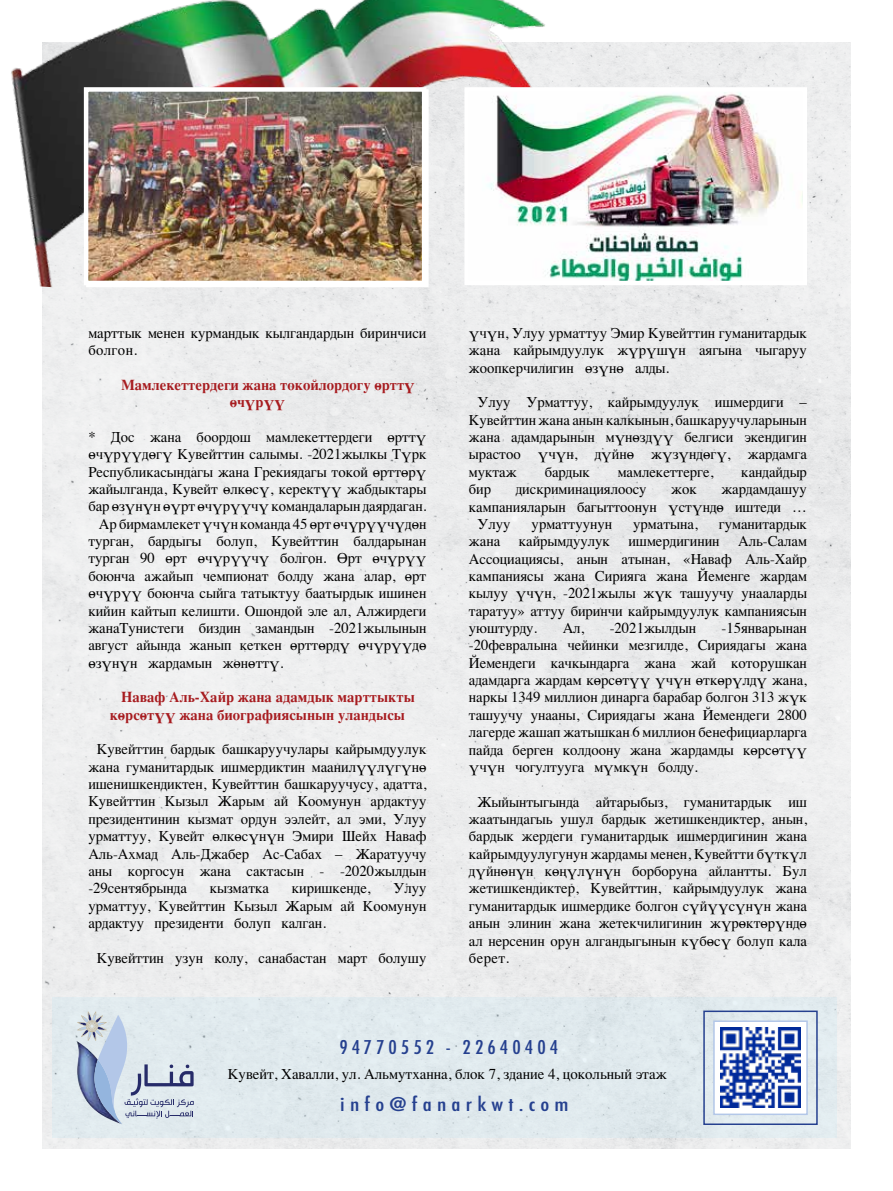
<style>
.page{position:relative;width:893px;height:1191px;background:#fff}
.page>*{position:absolute;margin:0;border:0;box-sizing:border-box;transform-origin:0 0}
.t1{font:500 condensed 18.45px "Futura";letter-spacing:.2em;color:#25408f;scale:1.1 1}
.t2{font:500 condensed 18.45px "Futura";letter-spacing:.225em;color:#25408f;scale:1.25 1}
.t3{font:15px/17.4px "Times";color:#000;text-align:justify}
.t4{font:700 15px/17.4px "Times";color:#a71c20}
</style>
<div class="page">
<div style="left:43px;top:43px;width:807px;height:1105px;background:#ededee"></div>
<img style="left:11px;top:0;width:710px;height:330px">
<img style="left:89px;top:92px;width:332px;height:188px">
<div style="left:84px;top:87px;width:342px;height:198px;border:4px solid #fff"></div>
<img style="left:469px;top:92px;width:333px;height:188px">
<div style="left:53px;top:997px;width:784px;height:140px;background:#e0eaee"></div>
<svg style="left:77px;top:1011px;width:117px;height:113px"></svg>
<div style="left:703px;top:1010px;width:115px;height:115px;border:2px solid #25408f"></div>
<div style="left:713px;top:1020px;width:95px;height:95px;background:linear-gradient(to right,#fff,#fff);border:2px solid #b3c7e8"></div>
<img style="left:721px;top:1028px;width:79px;height:79px">
<p class="t3" style="left:88px;top:323px;width:340px">марттык менен курмандык кылгандардын биринчиси болгон.</p>
<p class="t4" style="left:230px;top:374px;width:187px;text-indent:-109px">Мамлекеттердеги жана токойлордогу өрттү өчүрүү</p>
<p class="t3" style="left:88px;top:427px;width:340px">* Дос жана боордош мамлекеттердеги өрттү</p>
<p class="t3" style="left:88px;top:444px;width:340px">өчүрүүдөгү Кувейттин салымы. -2021жылкы Түрк</p>
<p class="t3" style="left:88px;top:461px;width:340px">Республикасындагы жана Грекиядагы токой өрттөрү</p>
<p class="t3" style="left:88px;top:479px;width:340px">жайылганда, Кувейт өлкөсү, керектүү жабдыктары</p>
<p class="t3" style="left:88px;top:496px;width:340px">бар өзүнүн өүрт өчүрүүчү командаларын даярдаган.</p>
<p class="t3" style="left:99px;top:514px;width:329px">Ар бирмамлекет үчүн команда 45 өрт өчүрүүчүдөн</p>
<p class="t3" style="left:88px;top:531px;width:340px">турган, бардыгы болуп, Кувейттин балдарынан</p>
<p class="t3" style="left:88px;top:548px;width:340px">турган 90 өрт өчүрүүчү болгон. Өрт өчүрүү</p>
<p class="t3" style="left:88px;top:566px;width:340px">боюнча ажайып чемпионат болду жана алар, өрт</p>
<p class="t3" style="left:88px;top:583px;width:340px">өчүрүү боюнча сыйга татыктуу баатырдык ишинен</p>
<p class="t3" style="left:88px;top:600px;width:340px">кийин кайтып келишти. Ошондой эле ал, Алжирдеги</p>
<p class="t3" style="left:88px;top:618px;width:340px">жанаТунистеги биздин замандын -2021жылынын</p>
<p class="t3" style="left:88px;top:635px;width:340px">август айында жанып кеткен өрттөрдү өчүрүүдө</p>
<p class="t3" style="left:88px;top:652px;width:197px">өзүнүн жардамын жөнөттү.</p>
<p class="t4" style="left:110px;top:687px;width:307px;text-indent:12px">Наваф Аль-Хайр жана адамдык марттыкты көрсөтүү жана биографиясынын уландысы</p>
<p class="t3" style="left:88px;top:739px;width:340px;text-indent:8px">Кувейттин бардык башкаруучулары кайрымдуулук жана гуманитардык ишмердиктин маанилүүлүгүнө ишенишкендиктен, Кувейттин башкаруучусу, адатта, Кувейттин Кызыл Жарым ай Коомунун ардактуу президентинин кызмат ордун ээлейт, ал эми, Улуу урматтуу, Кувейт өлкөсүнүн Эмири Шейх Наваф Аль-Ахмад Аль-Джабер Ас-Сабах – Жаратуучу аны коргосун жана сактасын - -2020жылдын -29сентябрында</p>
<p class="t3" style="left:88px;top:878px;width:340px;text-indent:305px">Улуу урматтуу, Кувейттин Кызыл Жарым ай Коомунун ардактуу президенти болуп калган.</p>
<p class="t3" style="left:97px;top:947px;width:331px">Кувейттин узун колу, санабастан март болушу</p>
<p class="t3" style="left:210px;top:878px;width:61px">кызматка</p>
<p class="t3" style="left:292px;top:878px;width:80px">киришкенде,</p>
<p class="t3" style="left:469px;top:323px;width:340px">үчүн, Улуу урматтуу Эмир Кувейттин гуманитардык жана кайрымдуулук жүрүшүн аягына чыгаруу жоопкерчилигин өзүнө алды.</p>
<p class="t3" style="left:469px;top:392px;width:340px;text-indent:8px">Улуу Урматтуу, кайрымдуулук ишмердиги – Кувейттин жана анын калкынын, башкаруучуларынын жана адамдарынын мүнөздүү белгиси экендигин ырастоо үчүн, дүйнө жүзүндөгү, жардамга муктаж</p>
<p class="t3" style="left:545px;top:462px;width:47px">бардык</p>
<p class="t3" style="left:618px;top:462px;width:97px">мамлекеттерге,</p>
<p class="t3" style="left:741px;top:462px;width:67px">кандайдыр</p>
<p class="t3" style="left:469px;top:479px;width:24px">бир</p>
<p class="t3" style="left:516px;top:479px;width:132px">дискриминациялоосу</p>
<p class="t3" style="left:671px;top:479px;width:27px">жок</p>
<p class="t3" style="left:721px;top:479px;width:87px">жардамдашуу</p>
<p class="t3" style="left:469px;top:496px;width:340px">кампанияларын багыттоонун үстүндө иштеди …</p>
<p class="t3" style="left:477px;top:514px;width:35px">Улуу</p>
<p class="t3" style="left:532px;top:514px;width:82px">урматтуунун</p>
<p class="t3" style="left:633px;top:514px;width:66px">урматына,</p>
<p class="t3" style="left:469px;top:514px;width:340px;text-indent:250px">гуманитардык жана кайрымдуулук ишмердигинин Аль-Салам Ассоциациясы, анын атынан, «Наваф Аль-Хайр кампаниясы жана Сирияга жана Йеменге жардам кылуу үчүн, -2021жылы жүк ташуучу унааларды таратуу» аттуу биринчи кайрымдуулук кампаниясын уюштурду.</p>
<p class="t3" style="left:469px;top:618px;width:340px;text-indent:253px">-15январынан -20февралына чейинки мезгилде, Сириядагы жана Йемендеги качкындарга жана жай которушкан адамдарга жардам көрсөтүү үчүн өткөрүлдү жана, наркы 1349 миллион динарга барабар болгон 313 жүк ташуучу унааны, Сириядагы жана Йемендеги 2800 лагерде жашап жатышкан 6 миллион бенефициарларга пайда берген колдоону жана жардамды көрсөтүү үчүн чогултууга мүмкүн болду.</p>
<p class="t3" style="left:469px;top:791px;width:340px;text-indent:8px">Жыйынтыгында айтарыбыз, гуманитардык иш жаатындагыь ушул бардык жетишкендиктер, анын, бардык жердеги гуманитардык ишмердигинин жана кайрымдуулугунун жардамы менен, Кувейтти бүткүл дүйнөнүн көңүлүнүн борборуна айлантты. Бул жетишкендиктер, Кувейттин, кайрымдуулук жана гуманитардык ишмердике болгон сүйүүсүнүн жана анын элинин жана жетекчилигинин жүрөктөрүндө ал нерсенин орун алгандыгынын күбөсү болуп кала берет.</p>
<p class="t3" style="left:563px;top:618px;width:23px">Ал,</p>
<p class="t3" style="left:610px;top:618px;width:88px">-2021жылдын</p>
<p class="t1" style="left:340px;top:1035px;width:200px">94770552 - 22640404</p>
<p class="t3" style="left:228px;top:1064px;width:440px">Кувейт, Хавалли, ул. Альмутханна, блок 7, здание 4, цокольный этаж</p>
<p class="t2" style="left:340px;top:1092px;width:184px">info@fanarkwt.com</p>
</div>
